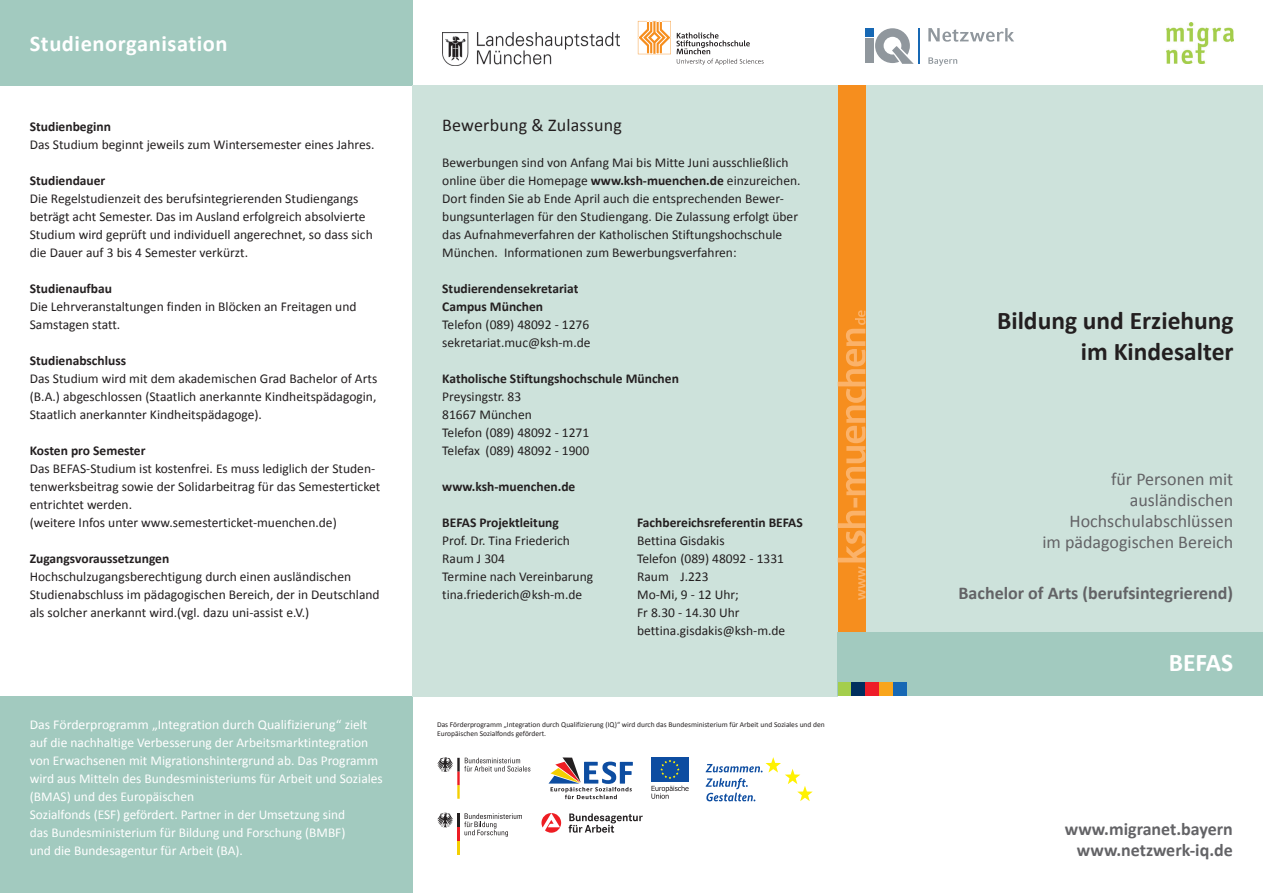
<style>
.page{position:relative;width:1263px;height:893px;background:#fff}
.page>*{position:absolute;margin:0;border:0;box-sizing:border-box;transform-origin:0 0}
.t1{font:700 25.5px/31.5px "Calibri";color:#231f20;text-align:right}
.t2{font:700 25.5px "Calibri";color:#fff}
.t3{font:700 22.5px "Calibri";letter-spacing:.025em;color:#fff}
.t4{font:700 18px/21px "Calibri";color:#636366;text-align:right}
.t5{font:18px/21px "Calibri";color:#636366;text-align:right}
.t6{font:18px "Calibri";letter-spacing:.01em;color:#231f20}
.t7{font:13.5px/18px "Calibri";color:#231f20}
.t8{font:13.5px/18px "Calibri";color:#fff}
.t9{font:700 13.5px/18px "Calibri";color:#231f20}
.t10{font:7.5px/9.1px "Calibri";color:#231f20}
.s1{font-weight:700}
</style>
<div class="page">
<div style="left:0;top:0;width:412px;height:85px;background:#a2cabf"></div>
<div style="left:0;top:696px;width:412px;height:197px;background:#a2cabf"></div>
<div style="left:412px;top:85px;width:426px;height:611px;background:#cde2db"></div>
<div style="left:838px;top:85px;width:425px;height:577px;background:#cde2db"></div>
<div style="left:838px;top:85px;width:27px;height:553px;background:#f68e1e"></div>
<div style="left:838px;top:632px;width:425px;height:64px;background:#a2cabf"></div>
<div style="left:865px;top:682px;width:14px;height:14px;background:#ee1c28"></div>
<div style="left:838px;top:682px;width:13px;height:14px;background:#a4ce4c"></div>
<div style="left:879px;top:682px;width:14px;height:14px;background:#f9a51b"></div>
<div style="left:893px;top:682px;width:14px;height:14px;background:#1768b4"></div>
<div style="left:851px;top:682px;width:14px;height:14px;background:#002e5e"></div>
<img style="left:442px;top:33px;width:177px;height:32px">
<svg style="left:838px;top:310px;width:27px;height:290px"></svg>
<svg style="left:638px;top:21px;width:126px;height:44px"></svg>
<div style="left:865px;top:38px;width:9px;height:25px;background:#90979d"></div>
<div style="left:865px;top:28px;width:9px;height:9px;background:#1768b4"></div>
<svg style="left:875px;top:28px;width:39px;height:36px"></svg>
<hr style="left:918px;top:28px;width:2px;height:36px;background:#1768b4">
<svg style="left:928px;top:57px;width:29px;height:9px"></svg>
<svg style="left:928px;top:28px;width:86px;height:14px"></svg>
<img style="left:1166px;top:22px;width:67px;height:42px">
<svg style="left:437px;top:757px;width:93px;height:42px"></svg>
<svg style="left:548px;top:757px;width:85px;height:42px"></svg>
<svg style="left:437px;top:813px;width:85px;height:41px"></svg>
<svg style="left:569px;top:813px;width:74px;height:20px"></svg>
<svg style="left:541px;top:813px;width:20px;height:20px"></svg>
<svg style="left:651px;top:786px;width:38px;height:13px"></svg>
<div style="left:651px;top:757px;width:37px;height:25px;background:#0d4da1"></div>
<svg style="left:660px;top:760px;width:19px;height:19px"></svg>
<svg style="left:705px;top:757px;width:108px;height:44px"></svg>
<h2 class="t3" style="left:30px;top:29px;width:199px">Studienorganisation</h2>
<p class="t9" style="left:30px;top:117px;width:83px">Studienbeginn</p>
<p class="t7" style="left:30px;top:135px;width:346px">Das Studium beginnt jeweils zum Wintersemester eines Jahres.</p>
<p class="t9" style="left:30px;top:171px;width:77px">Studiendauer</p>
<p class="t7" style="left:30px;top:189px;width:344px">Die Regelstudienzeit des berufsintegrierenden Studiengangs beträgt acht Semester. Das im Ausland erfolgreich absolvierte Studium wird geprüft und individuell angerechnet, so dass sich die Dauer auf 3 bis 4 Semester verkürzt.</p>
<p class="t9" style="left:30px;top:279px;width:84px">Studienaufbau</p>
<p class="t7" style="left:30px;top:297px;width:328px">Die Lehrveranstaltungen finden in Blöcken an Freitagen und<br>Samstagen statt.</p>
<p class="t9" style="left:30px;top:351px;width:98px">Studienabschluss</p>
<p class="t7" style="left:30px;top:369px;width:349px;text-align:justify">Das Studium wird mit dem akademischen Grad Bachelor of Arts (B.A.) abgeschlossen (Staatlich anerkannte Kindheitspädagogin, Staatlich anerkannter Kindheitspädagoge).</p>
<p class="t9" style="left:30px;top:441px;width:117px">Kosten pro Semester</p>
<p class="t7" style="left:30px;top:459px;width:352px">Das BEFAS-Studium ist kostenfrei. Es muss lediglich der Studen&shy;tenwerksbeitrag sowie der Solidarbeitrag für das Semesterticket entrichtet werden.<br>(weitere Infos unter www.semesterticket-muenchen.de)</p>
<p class="t9" style="left:30px;top:549px;width:141px">Zugangsvoraussetzungen</p>
<p class="t7" style="left:30px;top:567px;width:351px">Hochschulzugangsberechtigung durch einen ausländischen<br>Studienabschluss im pädagogischen Bereich, der in Deutschland als solcher anerkannt wird.(vgl. dazu uni-assist e.V.)</p>
<p class="t8" style="left:30px;top:716px;width:355px">Das Förderprogramm „Integration durch Qualifizierung“ zielt auf die nachhaltige Verbesserung der Arbeitsmarktintegration von Erwachsenen mit Migrationshintergrund ab. Das Programm wird aus Mitteln des Bundesministeriums für Arbeit und Soziales (BMAS) und des Europäischen<br>Sozialfonds (ESF) gefördert. Partner in der Umsetzung sind<br>das Bundesministerium für Bildung und Forschung (BMBF)<br>und die Bundesagentur für Arbeit (BA).</p>
<h3 class="t6" style="left:442px;top:113px;width:181px">Bewerbung &amp; Zulassung</h3>
<p class="t7" style="left:442px;top:153px;width:360px">Bewerbungen sind von Anfang Mai bis Mitte Juni ausschließlich online über die Homepage <span class="s1">www.ksh-muenchen.de</span> einzureichen.<br>Dort finden Sie ab Ende April auch die entsprechenden Bewer&shy;bungsunterlagen für den Studiengang. Die Zulassung erfolgt über das Aufnahmeverfahren der Katholischen Stiftungshochschule München. Informationen zum Bewerbungsverfahren:</p>
<p class="t9" style="left:442px;top:279px;width:138px">Studierendensekretariat<br>Campus München</p>
<p class="t7" style="left:442px;top:315px;width:150px">Telefon (089) 48092 - 1276 sekretariat.muc@ksh-m.de</p>
<p class="t9" style="left:442px;top:369px;width:238px">Katholische Stiftungshochschule München</p>
<p class="t7" style="left:442px;top:387px;width:148px">Preysingstr. 83<br>81667 München<br>Telefon (089) 48092 - 1271<br>Telefax (089) 48092 - 1900</p>
<p class="t9" style="left:442px;top:477px;width:135px">www.ksh-muenchen.de</p>
<p class="t9" style="left:442px;top:513px;width:118px">BEFAS Projektleitung</p>
<p class="t7" style="left:442px;top:531px;width:152px">Prof. Dr. Tina Friederich<br>Raum J 304<br>Termine nach Vereinbarung tina.friederich@ksh-m.de</p>
<p class="t9" style="left:637px;top:513px;width:167px">Fachbereichsreferentin BEFAS</p>
<p class="t7" style="left:637px;top:531px;width:150px">Bettina Gisdakis<br>Telefon (089) 48092 - 1331<br>Raum J.223<br>Mo-Mi, 9 - 12 Uhr;<br>Fr 8.30 - 14.30 Uhr bettina.gisdakis@ksh-m.de</p>
<p class="t10" style="left:437px;top:720px;width:389px">Das Förderprogramm „Integration durch Qualifizierung (IQ)“ wird durch das Bundesministerium für Arbeit und Soziales und den<br>Europäischen Sozialfonds gefördert.</p>
<h1 class="t1" style="left:997px;top:305px;width:238px">Bildung und Erziehung im Kindesalter</h1>
<h3 class="t5" style="left:1042px;top:469px;width:192px">für Personen mit ausländischen<br>Hochschulabschlüssen<br>im pädagogischen Bereich</h3>
<h3 class="t4" style="left:958px;top:583px;width:276px">Bachelor of Arts (berufsintegrierend)</h3>
<h1 class="t2" style="left:1169px;top:646px;width:66px">BEFAS</h1>
<h3 class="t4" style="left:1065px;top:818px;width:170px">www.migranet.bayern www.netzwerk-iq.de</h3>
</div>
